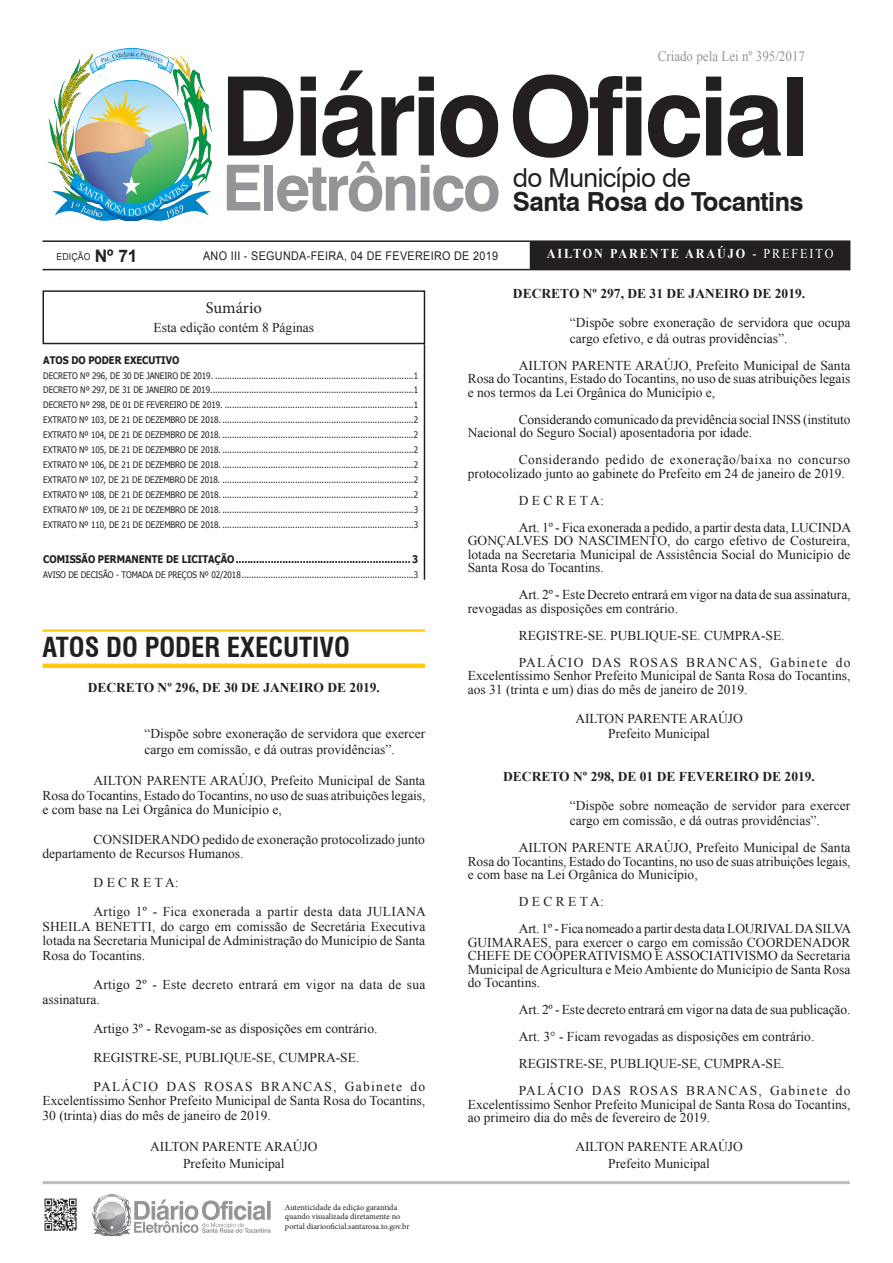
<style>
.page{position:relative;width:893px;height:1263px;background:#fff}
.page>*{position:absolute;margin:0;border:0;box-sizing:border-box;transform-origin:0 0}
.SEM_PARAGRAFO{font:700 109.8px "Swiss 721 BT";letter-spacing:-.04em;color:#231f20}
.SEM_PARAGRAFO-2{font:700 63.6px "Swiss 721 BT";letter-spacing:-.04em;color:#939598}
.ChancelaOrgaos{font:700 condensed 27px "Swiss 721 BT";color:#231f20}
.SEM_PARAGRAFO-3{font:700 26.25px "Swiss 721 BT";letter-spacing:-.02em;color:#231f20}
.SEM_PARAGRAFO-4{font:26.25px "Swiss 721 BT";letter-spacing:-.02em;color:#231f20}
.t1{font:700 17.25px "Arial";color:#231f20}
.t2{font:16.5px "Minion Pro";color:#231f20}
.SEM_PARAGRAFO-5{font:14.4px "Times New Roman";color:#939598;scale:.9 1}
.TEXTO{font:13.5px/13.5px "Times New Roman";color:#231f20;text-align:justify}
.EMENTA{font:13.5px/15.5px "Times New Roman";color:#231f20}
.ASSINATURA{font:13.5px "Times New Roman";color:#231f20}
.TITULO{font:700 13.5px "Times New Roman";color:#231f20}
.TEXTO-2{font:13.5px/14.5px "Times New Roman";letter-spacing:.02em;color:#231f20}
.SEM_PARAGRAFO-6{font:700 13.5px "Times New Roman";letter-spacing:.16em;color:#fff;scale:.9 1}
.t3{font:12px "Arial";letter-spacing:.03em;color:#231f20;scale:.9 1}
.SUMÁRIO{font:700 10.5px "Tahoma";letter-spacing:-.005em;color:#231f20;scale:.9 1}
.t4{font:9.6px "Arial";letter-spacing:.03em;color:#231f20;scale:.9 1}
.SUMÁRIO-2{font:9px "Tahoma";letter-spacing:-.005em;color:#231f20;scale:.9 1}
.t5{font:8.25px/9.9px "Minion Pro";color:#231f20}
.s1{font-weight:400}
</style>
<div class="page">
<hr style="left:43px;top:1181px;width:807px;height:3px;background:#bcbdc0">
<img style="left:47px;top:49px;width:164px;height:171px">
<img style="left:92px;top:1194px;width:38px;height:41px">
<svg style="left:134px;top:1199px;width:137px;height:34px"></svg>
<div style="left:530px;top:241px;width:320px;height:29px;background:#231f20"></div>
<div style="left:530px;top:240px;width:320px;height:30px;border:2px solid #231f20"></div>
<hr style="left:43px;top:269px;width:487px;height:1px;background:#231f20">
<hr style="left:43px;top:240px;width:487px;height:2px;background:#231f20">
<img style="left:44px;top:1198px;width:33px;height:33px">
<div style="left:43px;top:290px;width:382px;height:54px;border:2px solid #231f20"></div>
<hr style="left:424px;top:344px;width:1px;height:236px;background:#231f20">
<hr style="left:43px;top:629px;width:382px;height:3px;background:#feca0a">
<div style="left:43px;top:663px;width:382px;height:5px;background:#feca0a"></div>
<p class="SEM_PARAGRAFO-5" style="left:658px;top:47px;width:165px">Criado pela Lei nº 395/2017</p>
<p class="SEM_PARAGRAFO" style="left:220px;top:50px;width:591px">Diário Oficial</p>
<p class="SEM_PARAGRAFO-2" style="left:222px;top:149px;width:280px">Eletrônico</p>
<p class="SEM_PARAGRAFO-4" style="left:513px;top:162px;width:180px">do Município de</p>
<p class="SEM_PARAGRAFO-3" style="left:513px;top:185px;width:292px">Santa Rosa do Tocantins</p>
<p class="t4" style="left:56px;top:250px;width:40px">EDIÇÃO</p>
<p class="t1" style="left:95px;top:244px;width:44px">Nº 71</p>
<p class="t3" style="left:203px;top:248px;width:329px">ANO III - SEGUNDA-FEIRA, 04 DE FEVEREIRO DE 2019</p>
<p class="SEM_PARAGRAFO-6" style="left:547px;top:244px;width:320px">AILTON PARENTE ARAÚJO <span class="s1">- PREFEITO</span></p>
<p class="t2" style="left:206px;top:297px;width:57px">Sumário</p>
<p class="ASSINATURA" style="left:154px;top:318px;width:162px">Esta edição contém 8 Páginas</p>
<p class="SUMÁRIO" style="left:43px;top:352px;width:153px">ATOS DO PODER EXECUTIVO</p>
<p class="SUMÁRIO-2" style="left:43px;top:369px;width:418px">DECRETO Nº 296, DE 30 DE JANEIRO DE 2019. ..................................................................................1</p>
<p class="SUMÁRIO-2" style="left:43px;top:384px;width:418px">DECRETO Nº 297, DE 31 DE JANEIRO DE 2019....................................................................................1</p>
<p class="SUMÁRIO-2" style="left:43px;top:399px;width:418px">DECRETO Nº 298, DE 01 DE FEVEREIRO DE 2019. ..............................................................................1</p>
<p class="SUMÁRIO-2" style="left:43px;top:414px;width:418px">EXTRATO Nº 103, DE 21 DE DEZEMBRO DE 2018. ...............................................................................2</p>
<p class="SUMÁRIO-2" style="left:43px;top:429px;width:418px">EXTRATO Nº 104, DE 21 DE DEZEMBRO DE 2018. ...............................................................................2</p>
<p class="SUMÁRIO-2" style="left:43px;top:444px;width:418px">EXTRATO Nº 105, DE 21 DE DEZEMBRO DE 2018. ...............................................................................2</p>
<p class="SUMÁRIO-2" style="left:43px;top:459px;width:418px">EXTRATO Nº 106, DE 21 DE DEZEMBRO DE 2018. ...............................................................................2</p>
<p class="SUMÁRIO-2" style="left:43px;top:474px;width:418px">EXTRATO Nº 107, DE 21 DE DEZEMBRO DE 2018. ...............................................................................2</p>
<p class="SUMÁRIO-2" style="left:43px;top:488px;width:418px">EXTRATO Nº 108, DE 21 DE DEZEMBRO DE 2018. ...............................................................................2</p>
<p class="SUMÁRIO-2" style="left:43px;top:503px;width:418px">EXTRATO Nº 109, DE 21 DE DEZEMBRO DE 2018. ...............................................................................3</p>
<p class="SUMÁRIO-2" style="left:43px;top:518px;width:418px">EXTRATO Nº 110, DE 21 DE DEZEMBRO DE 2018. ...............................................................................3</p>
<p class="SUMÁRIO" style="left:43px;top:552px;width:418px">COMISSÃO PERMANENTE DE LICITAÇÃO............................................................ 3</p>
<p class="SUMÁRIO-2" style="left:43px;top:568px;width:418px">AVISO DE DECISÃO - TOMADA DE PREÇOS Nº 02/2018.......................................................................3</p>
<p class="ChancelaOrgaos" style="left:43px;top:631px;width:309px">ATOS DO PODER EXECUTIVO</p>
<p class="TITULO" style="left:88px;top:678px;width:294px">DECRETO Nº 296, DE 30 DE JANEIRO DE 2019.</p>
<p class="EMENTA" style="left:145px;top:725px;width:282px;line-height:16.5px">“Dispõe sobre exoneração de servidora que exercer cargo em comissão, e dá outras providências”.</p>
<p class="TEXTO" style="left:43px;top:773px;width:384px;line-height:14.5px;text-indent:51px">AILTON PARENTE ARAÚJO, Prefeito Municipal de Santa Rosa do Tocantins, Estado do Tocantins, no uso de suas atribuições legais, e com base na Lei Orgânica do Município e,</p>
<p class="TEXTO" style="left:43px;top:831px;width:384px;line-height:14.5px;text-indent:51px">CONSIDERANDO pedido de exoneração protocolizado junto departamento de Recursos Humanos.</p>
<p class="TEXTO" style="left:94px;top:876px;width:87px">D E C R E T A:</p>
<p class="TEXTO" style="left:43px;top:904px;width:385px;line-height:14.5px;text-indent:51px">Artigo 1º - Fica exonerada a partir desta data JULIANA SHEILA BENETTI, do cargo em comissão de Secretária Executiva lotada na Secretaria Municipal de Administração do Município de Santa Rosa do Tocantins.</p>
<p class="TEXTO-2" style="left:43px;top:977px;width:384px;text-indent:51px">Artigo 2º - Este decreto entrará em vigor na data de sua assinatura.</p>
<p class="TEXTO" style="left:94px;top:1021px;width:285px">Artigo 3º - Revogam-se as disposições em contrário.</p>
<p class="TEXTO" style="left:94px;top:1050px;width:267px">REGISTRE-SE, PUBLIQUE-SE, CUMPRA-SE.</p>
<p class="TEXTO" style="left:43px;top:1079px;width:384px;line-height:14.5px;text-indent:51px">PALÁCIO DAS ROSAS BRANCAS, Gabinete do Excelentíssimo Senhor Prefeito Municipal de Santa Rosa do Tocantins, 30 (trinta) dias do mês de janeiro de 2019.</p>
<p class="ASSINATURA" style="left:150px;top:1137px;width:169px">AILTON PARENTE ARAÚJO</p>
<p class="ASSINATURA" style="left:183px;top:1154px;width:103px">Prefeito Municipal</p>
<p class="t5" style="left:285px;top:1202px;width:126px">Autenticidade da edição garantida quando visualizada diretamente no portal diariooficial.santarosa.to.gov.br</p>
<p class="TITULO" style="left:513px;top:284px;width:294px">DECRETO Nº 297, DE 31 DE JANEIRO DE 2019.</p>
<p class="EMENTA" style="left:570px;top:315px;width:282px">“Dispõe sobre exoneração de servidora que ocupa cargo efetivo, e dá outras providências”.</p>
<p class="TEXTO" style="left:468px;top:358px;width:384px;text-indent:51px">AILTON PARENTE ARAÚJO, Prefeito Municipal de Santa Rosa do Tocantins, Estado do Tocantins, no uso de suas atribuições legais e nos termos da Lei Orgânica do Município e,</p>
<p class="TEXTO" style="left:468px;top:412px;width:384px;text-indent:51px">Considerando comunicado da previdência social INSS (instituto<br>Nacional do Seguro Social) aposentadoria por idade.</p>
<p class="TEXTO" style="left:468px;top:453px;width:384px;text-indent:51px">Considerando pedido de exoneração/baixa no concurso protocolizado junto ao gabinete do Prefeito em 24 de janeiro de 2019.</p>
<p class="TEXTO" style="left:519px;top:493px;width:87px">D E C R E T A:</p>
<p class="TEXTO" style="left:468px;top:520px;width:385px;text-indent:51px">Art. 1º - Fica exonerada a pedido, a partir desta data, LUCINDA GONÇALVES DO NASCIMENTO, do cargo efetivo de Costureira, lotada na Secretaria Municipal de Assistência Social do Município de Santa Rosa do Tocantins.</p>
<p class="TEXTO" style="left:468px;top:588px;width:384px;text-indent:51px">Art. 2º - Este Decreto entrará em vigor na data de sua assinatura, revogadas as disposições em contrário.</p>
<p class="TEXTO" style="left:519px;top:628px;width:267px">REGISTRE-SE. PUBLIQUE-SE. CUMPRA-SE.</p>
<p class="TEXTO" style="left:468px;top:655px;width:384px;text-indent:51px">PALÁCIO DAS ROSAS BRANCAS, Gabinete do Excelentíssimo Senhor Prefeito Municipal de Santa Rosa do Tocantins, aos 31 (trinta e um) dias do mês de janeiro de 2019.</p>
<p class="ASSINATURA" style="left:575px;top:709px;width:169px">AILTON PARENTE ARAÚJO</p>
<p class="ASSINATURA" style="left:608px;top:724px;width:103px">Prefeito Municipal</p>
<p class="TITULO" style="left:503px;top:767px;width:313px">DECRETO Nº 298, DE 01 DE FEVEREIRO DE 2019.</p>
<p class="EMENTA" style="left:570px;top:797px;width:282px">“Dispõe sobre nomeação de servidor para exercer cargo em comissão, e dá outras providências”.</p>
<p class="TEXTO" style="left:468px;top:840px;width:384px;text-indent:51px">AILTON PARENTE ARAÚJO, Prefeito Municipal de Santa Rosa do Tocantins, Estado do Tocantins, no uso de suas atribuições legais, e com base na Lei Orgânica do Município,</p>
<p class="TEXTO" style="left:519px;top:894px;width:87px">D E C R E T A:</p>
<p class="TEXTO" style="left:468px;top:921px;width:385px;text-indent:51px">Art. 1º - Fica nomeado a partir desta data LOURIVAL DA SILVA GUIMARAES, para exercer o cargo em comissão COORDENADOR CHEFE DE COOPERATIVISMO E ASSOCIATIVISMO da Secretaria Municipal de Agricultura e Meio Ambiente do Município de Santa Rosa do Tocantins.</p>
<p class="TEXTO" style="left:519px;top:1002px;width:333px">Art. 2º - Este decreto entrará em vigor na data de sua publicação.</p>
<p class="TEXTO" style="left:519px;top:1029px;width:297px">Art. 3° - Ficam revogadas as disposições em contrário.</p>
<p class="TEXTO" style="left:519px;top:1056px;width:267px">REGISTRE-SE, PUBLIQUE-SE, CUMPRA-SE.</p>
<p class="TEXTO" style="left:468px;top:1083px;width:384px;text-indent:51px">PALÁCIO DAS ROSAS BRANCAS, Gabinete do Excelentíssimo Senhor Prefeito Municipal de Santa Rosa do Tocantins, ao primeiro dia do mês de fevereiro de 2019.</p>
<p class="ASSINATURA" style="left:575px;top:1137px;width:169px">AILTON PARENTE ARAÚJO</p>
<p class="ASSINATURA" style="left:608px;top:1154px;width:103px">Prefeito Municipal</p>
</div>
